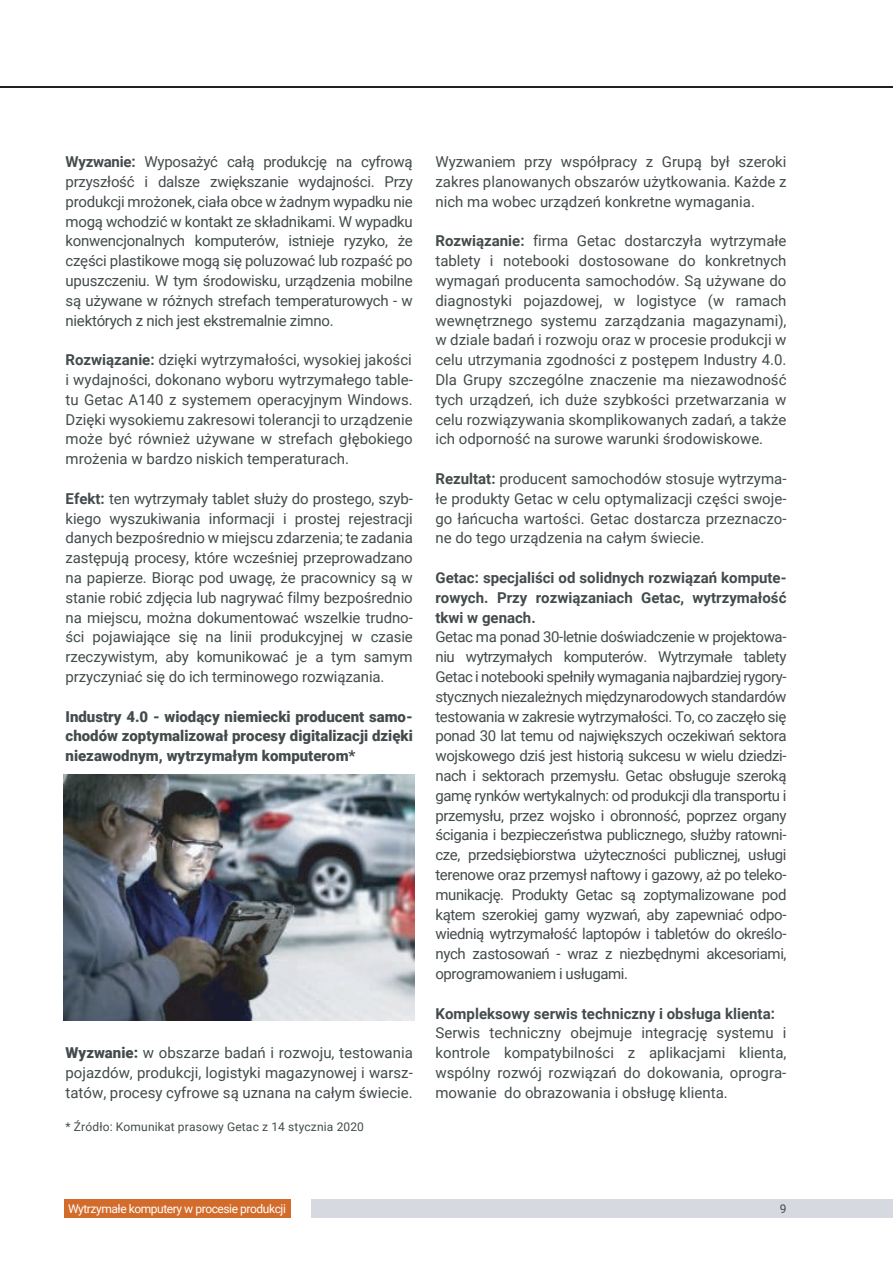
<style>
.page{position:relative;width:893px;height:1263px;background:#fff}
.page>*{position:absolute;margin:0;border:0;box-sizing:border-box;transform-origin:0 0}
.t1{font:15px/19.8px "Roboto";color:#434b4c;text-align:justify}
.t2{font:700 15px/19.8px "Roboto";color:#434b4c;text-align:justify}
.t3{font:900 15px/19.8px "Roboto";color:#434b4c;text-align:justify}
.t4{font:12px "Roboto";letter-spacing:.01em;color:#434b4c}
.t5{font:12px "Roboto";letter-spacing:-.035em;color:#fff}
.s1{font-weight:700}
.s2{font-weight:900}
</style>
<div class="page">
<div style="left:312px;top:1199px;width:581px;height:18px;background:#d6d9df"></div>
<div style="left:64px;top:1199px;width:227px;height:18px;background:#d36c2b"></div>
<hr style="left:0;top:86px;width:893px;height:2px;background:#232021">
<img style="left:64px;top:775px;width:351px;height:245px">
<p class="t1" style="left:66px;top:151px;width:349px"><span class="s1">Wyzwanie:</span> Wyposażyć całą produkcję na cyfrową przyszłość i dalsze zwiększanie wydajności. Przy produkcji mrożonek, ciała obce w żadnym wypadku nie mogą wchodzić w kontakt ze składnikami. W wypadku konwencjonalnych komputerów, istnieje ryzyko, że części plastikowe mogą się poluzować lub rozpaść po upuszczeniu. W tym środowisku, urządzenia mobilne są używane w różnych strefach temperaturowych - w niektórych z nich jest ekstremalnie zimno.</p>
<p class="t1" style="left:66px;top:349px;width:349px"><span class="s1">Rozwiązanie:</span> dzięki wytrzymałości, wysokiej jakości i wydajności, dokonano wyboru wytrzymałego table&shy;tu Getac A140 z systemem operacyjnym Windows.<br>Dzięki wysokiemu zakresowi tolerancji to urządzenie może być również używane w strefach głębokiego mrożenia w bardzo niskich temperaturach.</p>
<p class="t1" style="left:66px;top:488px;width:349px"><span class="s1">Efekt:</span> ten wytrzymały tablet służy do prostego, szyb&shy;kiego wyszukiwania informacji i prostej rejestracji danych bezpośrednio w miejscu zdarzenia; te zadania zastępują procesy, które wcześniej przeprowadzano na papierze. Biorąc pod uwagę, że pracownicy są w stanie robić zdjęcia lub nagrywać filmy bezpośrednio na miejscu, można dokumentować wszelkie trudno&shy;ści pojawiające się na linii produkcyjnej w czasie rzeczywistym, aby komunikować je a tym samym przyczyniać się do ich terminowego rozwiązania.</p>
<p class="t3" style="left:66px;top:706px;width:349px">Industry 4.0 - wiodący niemiecki producent samo&shy;chodów zoptymalizował procesy digitalizacji dzięki niezawodnym, wytrzymałym komputerom*</p>
<p class="t1" style="left:66px;top:1042px;width:349px"><span class="s2">Wyzwanie:</span> w obszarze badań i rozwoju, testowania pojazdów, produkcji, logistyki magazynowej i warsz&shy;tatów, procesy cyfrowe są uznana na całym świecie.</p>
<p class="t4" style="left:66px;top:1118px;width:300px">* Źródło: Komunikat prasowy Getac z 14 stycznia 2020</p>
<p class="t1" style="left:435px;top:151px;width:353px">Wyzwaniem przy współpracy z Grupą był szeroki zakres planowanych obszarów użytkowania. Każde z nich ma wobec urządzeń konkretne wymagania.</p>
<p class="t1" style="left:435px;top:230px;width:353px"><span class="s1">Rozwiązanie:</span> firma Getac dostarczyła wytrzymałe tablety i notebooki dostosowane do konkretnych wymagań producenta samochodów. Są używane do diagnostyki pojazdowej, w logistyce (w ramach wewnętrznego systemu zarządzania magazynami), w dziale badań i rozwoju oraz w procesie produkcji w celu utrzymania zgodności z postępem Industry 4.0.<br>Dla Grupy szczególne znaczenie ma niezawodność tych urządzeń, ich duże szybkości przetwarzania w celu rozwiązywania skomplikowanych zadań, a także ich odporność na surowe warunki środowiskowe.</p>
<p class="t1" style="left:435px;top:468px;width:353px"><span class="s1">Rezultat:</span> producent samochodów stosuje wytrzyma&shy;łe produkty Getac w celu optymalizacji części swoje&shy;go łańcucha wartości. Getac dostarcza przeznaczo&shy;ne do tego urządzenia na całym świecie.</p>
<p class="t2" style="left:435px;top:567px;width:353px">Getac: specjaliści od solidnych rozwiązań kompute&shy;rowych. Przy rozwiązaniach Getac, wytrzymałość tkwi w genach.</p>
<p class="t1" style="left:435px;top:626px;width:353px">Getac ma ponad 30-letnie doświadczenie w projektowa&shy;niu wytrzymałych komputerów. Wytrzymałe tablety Getac i notebooki spełniły wymagania najbardziej rygory&shy;stycznych niezależnych międzynarodowych standardów testowania w zakresie wytrzymałości. To, co zaczęło się ponad 30 lat temu od największych oczekiwań sektora wojskowego dziś jest historią sukcesu w wielu dziedzi&shy;nach i sektorach przemysłu. Getac obsługuje szeroką gamę rynków wertykalnych: od produkcji dla transportu i przemysłu, przez wojsko i obronność, poprzez organy ścigania i bezpieczeństwa publicznego, służby ratowni&shy;cze, przedsiębiorstwa użyteczności publicznej, usługi terenowe oraz przemysł naftowy i gazowy, aż po teleko&shy;munikację. Produkty Getac są zoptymalizowane pod kątem szerokiej gamy wyzwań, aby zapewniać odpo&shy;wiednią wytrzymałość laptopów i tabletów do określo&shy;nych zastosowań - wraz z niezbędnymi akcesoriami, oprogramowaniem i usługami.</p>
<p class="t2" style="left:435px;top:1003px;width:341px">Kompleksowy serwis techniczny i obsługa klienta:</p>
<p class="t1" style="left:435px;top:1022px;width:353px">Serwis techniczny obejmuje integrację systemu i kontrole kompatybilności z aplikacjami klienta, wspólny rozwój rozwiązań do dokowania, oprogra&shy;mowanie do obrazowania i obsługę klienta.</p>
<p class="t5" style="left:68px;top:1200px;width:219px">Wytrzymałe komputery w procesie produkcji</p>
<p class="t4" style="left:780px;top:1200px;width:8px">9</p>
</div>
